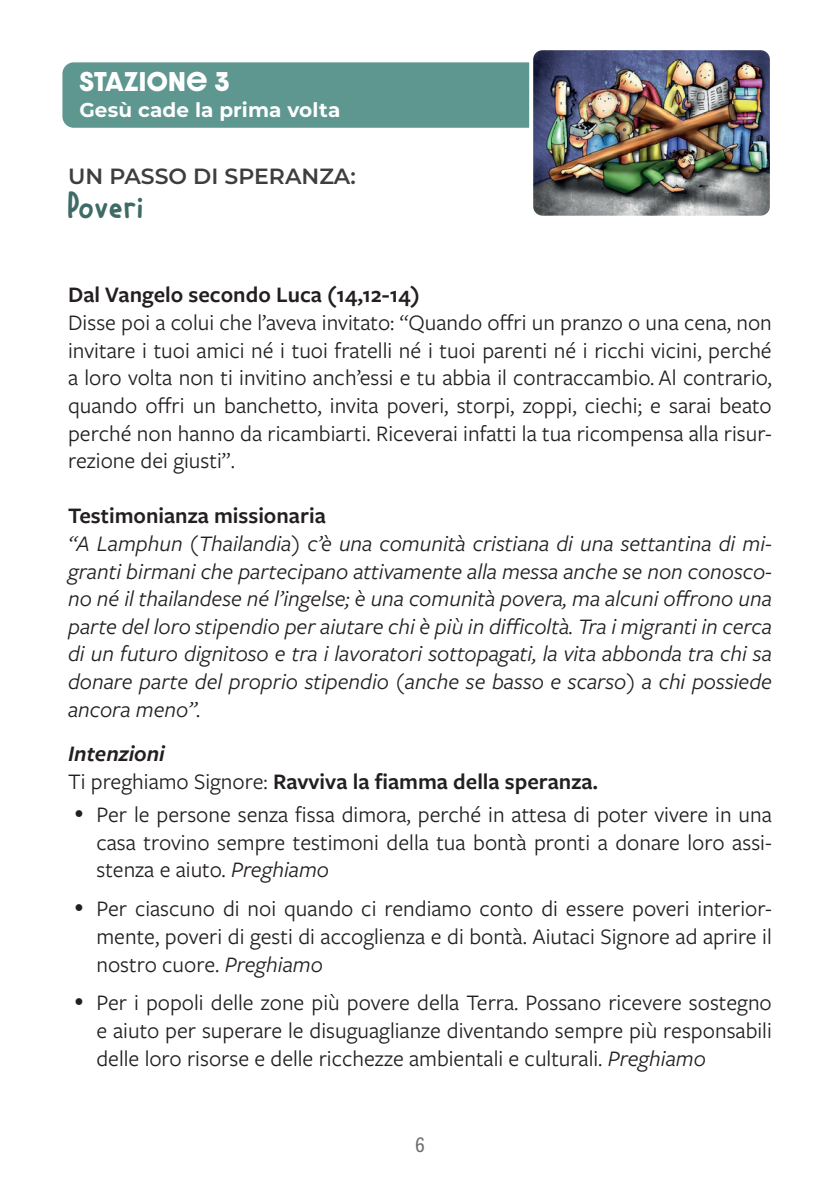
<style>
.page{position:relative;width:840px;height:1191px;background:#fff}
.page>*{position:absolute;margin:0;border:0;box-sizing:border-box;transform-origin:0 0}
.t1{font:34px "Lets Play";color:#3e6b67}
.t2{font:23px/27.6px "Freight Sans Pro";color:#231f20;text-align:justify}
.t3{font:italic 23px/27.6px "Freight Sans Pro";color:#231f20;text-align:justify}
.t4{font:600 23px/27.6px "Freight Sans Pro";color:#231f20}
.t5{font:700 23px "Dazzle Unicase";letter-spacing:.02em;color:#fff}
.t6{font:600 22px "Montserrat";color:#3e3e3f}
.t7{font:700 20px "Montserrat";letter-spacing:.005em;color:#fff}
.t8{font:20px "Adelle Sans Cnd";color:#6c6d70}
.s1{font-style:italic}
.s2{font-weight:400}
</style>
<div class="page">
<div style="left:62px;top:62px;width:698px;height:66px;background:#5e9790;border-radius:11px"></div>
<img style="left:534px;top:51px;width:234px;height:164px">
<div style="left:529px;top:46px;width:244px;height:174px;border:4px solid #fff;border-radius:11px"></div>
<p class="t5" style="left:79px;top:64px;width:151px">STAZIONE 3</p>
<p class="t7" style="left:79px;top:96px;width:262px">Gesù cade la prima volta</p>
<p class="t6" style="left:68px;top:161px;width:289px">UN PASSO DI SPERANZA:</p>
<h1 class="t1" style="left:68px;top:182px;width:78px">Poveri</h1>
<p class="t4" style="left:68px;top:280px;width:353px">Dal Vangelo secondo Luca (14,12-14)</p>
<p class="t2" style="left:68px;top:308px;width:705px">Disse poi a colui che l’aveva invitato: “Quando offri un pranzo o una cena, non invitare i tuoi amici né i tuoi fratelli né i tuoi parenti né i ricchi vicini, perché a loro volta non ti invitino anch’essi e tu abbia il contraccambio. Al contrario, quando offri un banchetto, invita poveri, storpi, zoppi, ciechi; e sarai beato perché non hanno da ricambiarti. Riceverai infatti la tua ricompensa alla risur&shy;rezione dei giusti”.</p>
<p class="t4" style="left:68px;top:501px;width:259px">Testimonianza missionaria</p>
<p class="t3" style="left:68px;top:529px;width:705px">“A Lamphun (Thailandia) c’è una comunità cristiana di una settantina di mi&shy;granti birmani che partecipano attivamente alla messa anche se non conosco&shy;no né il thailandese né l’ingelse; è una comunità povera, ma alcuni offrono una parte del loro stipendio per aiutare chi è più in difficoltà. Tra i migranti in cerca di un futuro dignitoso e tra i lavoratori sottopagati, la vita abbonda tra chi sa donare parte del proprio stipendio (anche se basso e scarso) a chi possiede ancora meno”.</p>
<p class="t4" style="left:68px;top:739px;width:531px"><span class="s1">Intenzioni<br></span><span class="s2">Ti preghiamo Signore:</span> Ravviva la fiamma della speranza.</p>
<p class="t2" style="left:96px;top:800px;width:676px">Per le persone senza fissa dimora, perché in attesa di poter vivere in una casa trovino sempre testimoni della tua bontà pronti a donare loro assi&shy;stenza e aiuto. <span class="s1">Preghiamo</span></p>
<p class="t2" style="left:96px;top:894px;width:676px">Per ciascuno di noi quando ci rendiamo conto di essere poveri interior&shy;mente, poveri di gesti di accoglienza e di bontà. Aiutaci Signore ad aprire il nostro cuore. <span class="s1">Preghiamo</span></p>
<p class="t2" style="left:96px;top:988px;width:676px">Per i popoli delle zone più povere della Terra. Possano ricevere sostegno e aiuto per superare le disuguaglianze diventando sempre più responsabili delle loro risorse e delle ricchezze ambientali e culturali. <span class="s1">Preghiamo</span></p>
<p class="t8" style="left:415px;top:1133px;width:11px">6</p>
</div>
